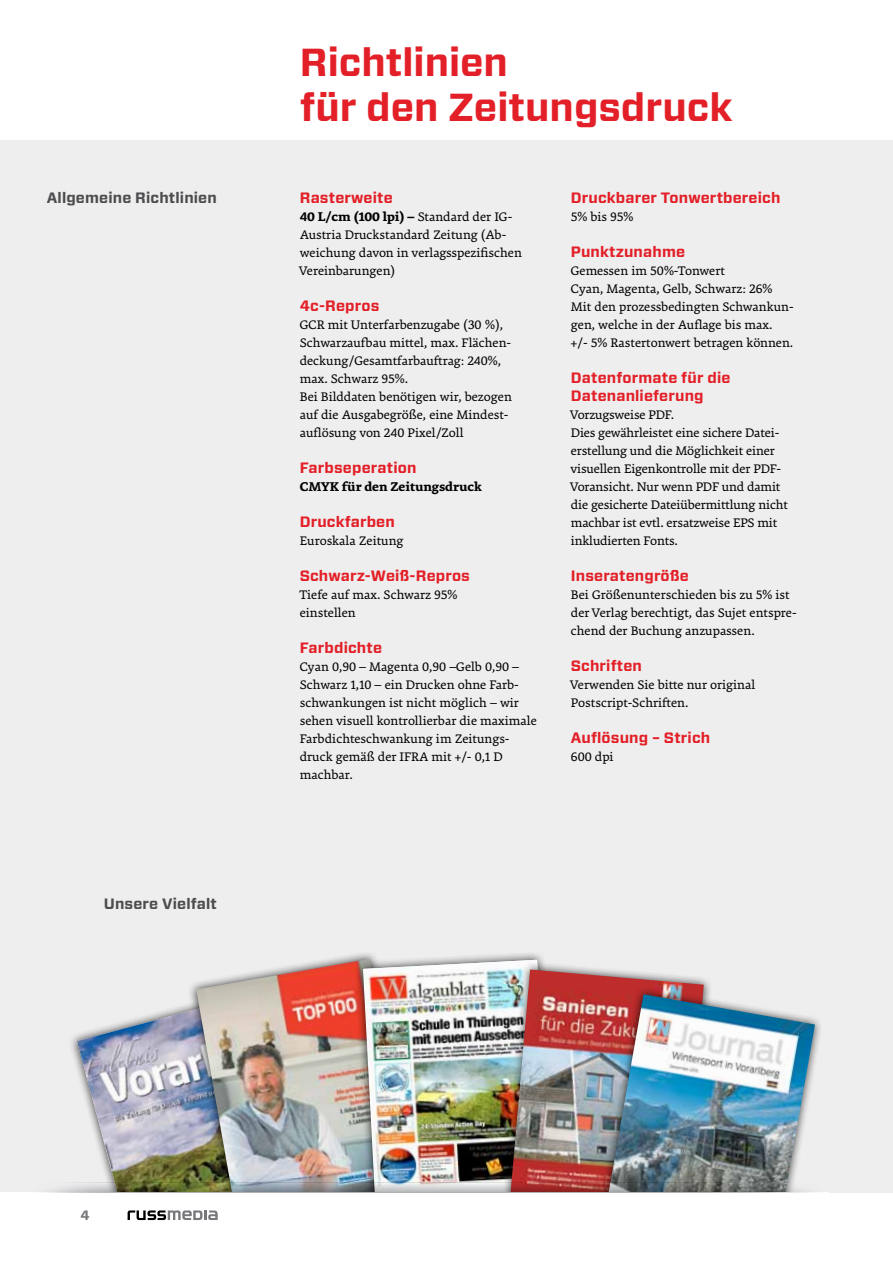
<style>
.page{position:relative;width:893px;height:1263px;background:#fff}
.page>*{position:absolute;margin:0;border:0;box-sizing:border-box;transform-origin:0 0}
.t1{font:700 39px/45px "Forza";color:#e31f27}
.t2{font:700 15px/18px "Forza";letter-spacing:.01em;color:#e31f27}
.t3{font:700 15px "Forza";letter-spacing:.01em;color:#4d4d4f}
.t4{font:13.5px/18px "Premiera";color:#000}
.t5{font:700 13.5px "Premiera";color:#000}
.t6{font:700 13.5px "Forza";color:#77787b}
.s1{font-weight:700}
</style>
<div class="page">
<div style="left:0;top:140px;width:893px;height:1053px;background:#eeeeef"></div>
<img style="left:77px;top:1005px;width:111px;height:175px">
<div style="left:188px;top:950px;width:231px;height:274px;background:#000;opacity:.75"></div>
<img style="left:196px;top:959px;width:158px;height:221px">
<div style="left:354px;top:951px;width:204px;height:259px;background:#000;opacity:.75"></div>
<img style="left:364px;top:960px;width:185px;height:220px">
<div style="left:502px;top:961px;width:210px;height:259px;background:#000;opacity:.75"></div>
<img style="left:510px;top:969px;width:194px;height:211px">
<div style="left:596px;top:986px;width:227px;height:271px;background:#000;opacity:.75"></div>
<img style="left:604px;top:994px;width:211px;height:186px">
<div style="left:0;top:1193px;width:828px;height:70px;background:#fff"></div>
<img style="left:0;top:1180px;width:829px;height:13px">
<svg style="left:128px;top:1210px;width:90px;height:10px"></svg>
<p class="t3" style="left:47px;top:188px;width:171px">Allgemeine Richtlinien</p>
<p class="t3" style="left:104px;top:894px;width:115px">Unsere Vielfalt</p>
<h1 class="t1" style="left:300px;top:40px;width:434px">Richtlinien<br>für den Zeitungsdruck</h1>
<p class="t2" style="left:300px;top:189px;width:95px">Rasterweite</p>
<p class="t4" style="left:300px;top:208px;width:224px"><span class="s1">40 L/cm (100 lpi) –</span> Standard der IG-<br>Austria Druckstandard Zeitung (Ab&shy;weichung davon in verlagsspezifischen<br>Vereinbarungen)</p>
<p class="t2" style="left:300px;top:297px;width:81px">4c-Repros</p>
<p class="t4" style="left:300px;top:316px;width:214px">GCR mit Unterfarbenzugabe (30 %),<br>Schwarzaufbau mittel, max. Flächen&shy;deckung/Gesamtfarbauftrag: 240%, max. Schwarz 95%.<br>Bei Bilddaten benötigen wir, bezogen auf die Ausgabegröße, eine Mindest&shy;auflösung von 240 Pixel/Zoll</p>
<p class="t2" style="left:300px;top:459px;width:118px">Farbseperation</p>
<p class="t5" style="left:300px;top:478px;width:184px">CMYK für den Zeitungsdruck</p>
<p class="t2" style="left:300px;top:513px;width:97px">Druckfarben</p>
<p class="t4" style="left:300px;top:532px;width:105px">Euroskala Zeitung</p>
<p class="t2" style="left:300px;top:567px;width:172px">Schwarz-Weiß-Repros</p>
<p class="t4" style="left:300px;top:586px;width:159px">Tiefe auf max. Schwarz 95% einstellen</p>
<p class="t2" style="left:300px;top:639px;width:84px">Farbdichte</p>
<p class="t4" style="left:300px;top:658px;width:239px">Cyan 0,90 – Magenta 0,90 –Gelb 0,90 –<br>Schwarz 1,10 – ein Drucken ohne Farb&shy;schwankungen ist nicht möglich – wir sehen visuell kontrollierbar die maximale<br>Farbdichteschwankung im Zeitungs&shy;druck gemäß der IFRA mit +/- 0,1 D machbar.</p>
<p class="t2" style="left:571px;top:189px;width:211px">Druckbarer Tonwertbereich</p>
<p class="t4" style="left:571px;top:208px;width:64px">5% bis 95%</p>
<p class="t2" style="left:571px;top:243px;width:116px">Punktzunahme</p>
<p class="t4" style="left:571px;top:262px;width:224px">Gemessen im 50%-Tonwert<br>Cyan, Magenta, Gelb, Schwarz: 26% Mit den prozessbedingten Schwankun&shy;gen, welche in der Auflage bis max.<br>+/- 5% Rastertonwert betragen können.</p>
<p class="t2" style="left:571px;top:369px;width:161px">Datenformate für die<br>Datenanlieferung</p>
<p class="t4" style="left:571px;top:406px;width:219px">Vorzugsweise PDF.<br>Dies gewährleistet eine sichere Datei&shy;erstellung und die Möglichkeit einer visuellen Eigenkontrolle mit der PDF-Voransicht. Nur wenn PDF und damit die gesicherte Dateiübermittlung nicht machbar ist evtl. ersatzweise EPS mit inkludierten Fonts.</p>
<p class="t2" style="left:571px;top:567px;width:120px">Inseratengröße</p>
<p class="t4" style="left:571px;top:586px;width:227px">Bei Größenunterschieden bis zu 5% ist der Verlag berechtigt, das Sujet entspre&shy;chend der Buchung anzupassen.</p>
<p class="t2" style="left:571px;top:657px;width:73px">Schriften</p>
<p class="t4" style="left:571px;top:676px;width:186px">Verwenden Sie bitte nur original<br>Postscript-Schriften.</p>
<p class="t2" style="left:571px;top:729px;width:141px">Auflösung – Strich</p>
<p class="t4" style="left:571px;top:748px;width:44px">600 dpi</p>
<p class="t6" style="left:80px;top:1206px;width:11px">4</p>
</div>
